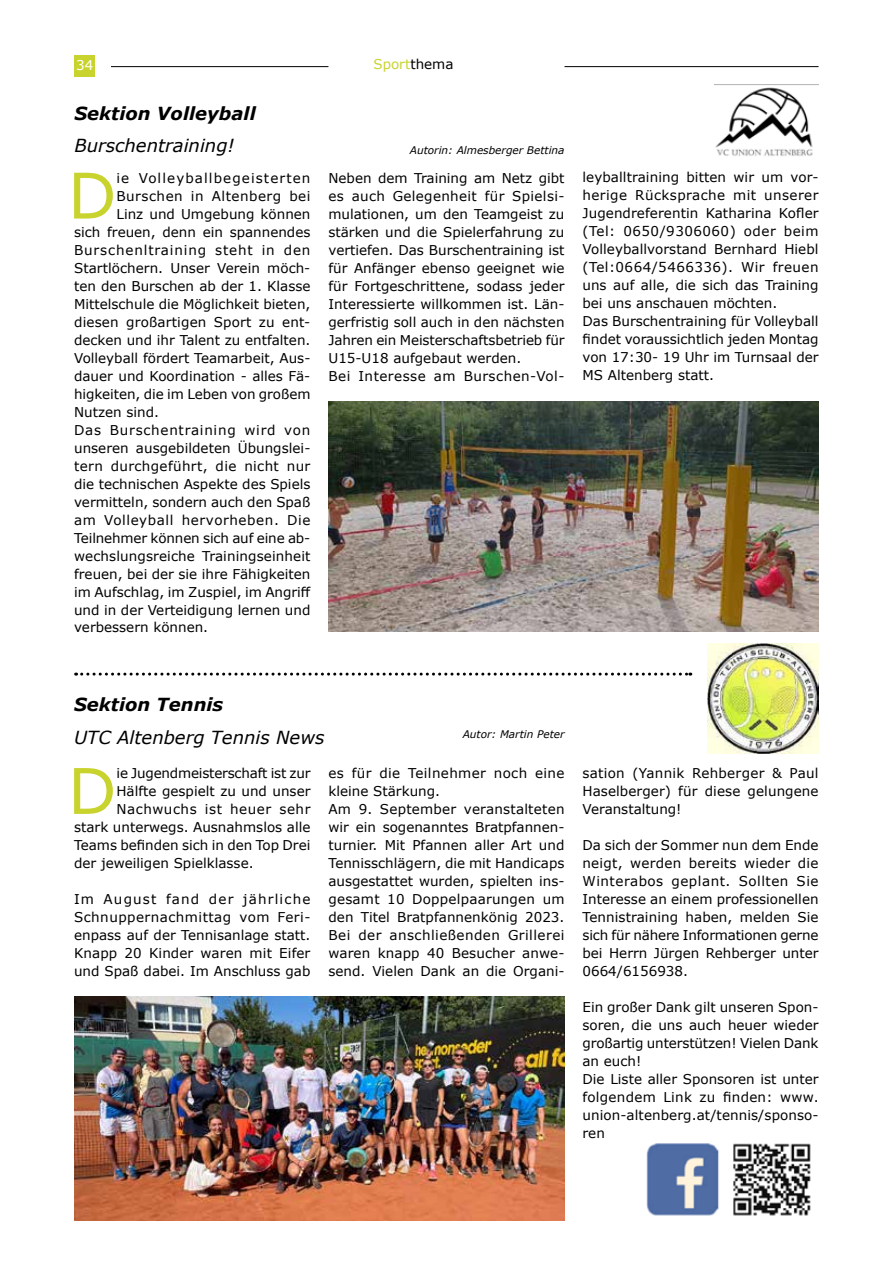
<style>
.page{position:relative;width:893px;height:1263px;background:#fff}
.page>*{position:absolute;margin:0;border:0;box-sizing:border-box;transform-origin:0 0}
.t1{font:63px "Verdana";color:#c8d32d}
.t2{font:italic 18px "Verdana";color:#000}
.t3{font:italic 700 18px "Verdana";color:#000}
.t4{font:13.5px/18px "Verdana";color:#000}
.t5{font:13.5px "Verdana";letter-spacing:.025em;color:#000}
.t6{font:13.5px "Verdana";letter-spacing:.065em;color:#000}
.t7{font:13.5px "Verdana";letter-spacing:.045em;color:#000}
.t8{font:13.5px "Verdana";letter-spacing:.055em;color:#000}
.t9{font:13.5px "Verdana";letter-spacing:.08em;color:#000}
.t10{font:13.5px "Verdana";letter-spacing:.035em;color:#000}
.t11{font:13.5px "Verdana";letter-spacing:.04em;color:#000}
.t12{font:13.5px "Verdana";color:#c8d32d}
.t13{font:13.5px "Verdana";color:#fff}
.t14{font:italic 10.5px "Verdana";color:#000}
.s1{color:#000}
</style>
<div class="page">
<div style="left:74px;top:56px;width:21px;height:21px;background:#c8d32d"></div>
<hr style="left:111px;top:66px;width:217px;height:1px;background:#000">
<hr style="left:564px;top:66px;width:255px;height:1px;background:#000">
<img style="left:708px;top:643px;width:110px;height:111px">
<svg style="left:76px;top:673px;width:615px;height:3px"></svg>
<img style="left:646px;top:1143px;width:165px;height:73px">
<img style="left:74px;top:996px;width:490px;height:224px">
<img style="left:715px;top:87px;width:98px;height:69px">
<img style="left:328px;top:402px;width:490px;height:229px">
<p class="t13" style="left:76px;top:56px;width:19px">34</p>
<h2 class="t3" style="left:74px;top:101px;width:183px">Sektion Volleyball</h2>
<h2 class="t2" style="left:74px;top:133px;width:162px">Burschentraining!</h2>
<h1 class="t1" style="left:68px;top:152px;width:50px">D</h1>
<p class="t9" style="left:117px;top:168px;width:195px">ie Volleyballbegeisterten</p>
<p class="t10" style="left:117px;top:186px;width:195px">Burschen in Altenberg bei</p>
<p class="t4" style="left:117px;top:204px;width:195px">Linz und Umgebung können</p>
<p class="t4" style="left:74px;top:222px;width:238px">sich freuen, denn ein spannendes</p>
<p class="t6" style="left:74px;top:240px;width:238px">Burschenltraining steht in den</p>
<p class="t4" style="left:74px;top:258px;width:238px">Startlöchern. Unser Verein möch-</p>
<p class="t4" style="left:74px;top:276px;width:238px">ten den Burschen ab der 1. Klasse</p>
<p class="t4" style="left:74px;top:294px;width:238px">Mittelschule die Möglichkeit bieten,</p>
<p class="t4" style="left:74px;top:312px;width:238px">diesen großartigen Sport zu ent-</p>
<p class="t4" style="left:74px;top:330px;width:238px">decken und ihr Talent zu entfalten.</p>
<p class="t4" style="left:74px;top:348px;width:238px">Volleyball fördert Teamarbeit, Aus-</p>
<p class="t4" style="left:74px;top:366px;width:238px">dauer und Koordination - alles Fä-</p>
<p class="t4" style="left:74px;top:384px;width:238px">higkeiten, die im Leben von großem</p>
<p class="t4" style="left:74px;top:402px;width:86px">Nutzen sind.</p>
<p class="t8" style="left:74px;top:420px;width:238px">Das Burschentraining wird von</p>
<p class="t4" style="left:74px;top:438px;width:238px">unseren ausgebildeten Übungslei-</p>
<p class="t5" style="left:74px;top:456px;width:238px">tern durchgeführt, die nicht nur</p>
<p class="t4" style="left:74px;top:474px;width:238px">die technischen Aspekte des Spiels</p>
<p class="t4" style="left:74px;top:492px;width:238px">vermitteln, sondern auch den Spaß</p>
<p class="t7" style="left:74px;top:510px;width:238px">am Volleyball hervorheben. Die</p>
<p class="t4" style="left:74px;top:528px;width:238px">Teilnehmer können sich auf eine ab-</p>
<p class="t4" style="left:74px;top:546px;width:238px">wechslungsreiche Trainingseinheit</p>
<p class="t4" style="left:74px;top:564px;width:238px">freuen, bei der sie ihre Fähigkeiten</p>
<p class="t4" style="left:74px;top:582px;width:238px">im Aufschlag, im Zuspiel, im Angriff</p>
<p class="t4" style="left:74px;top:600px;width:238px">und in der Verteidigung lernen und</p>
<p class="t4" style="left:74px;top:618px;width:136px">verbessern können.</p>
<p class="t12" style="left:373px;top:55px;width:82px">Sport<span class="s1">thema</span></p>
<p class="t14" style="left:410px;top:143px;width:156px">Autorin: Almesberger Bettina</p>
<p class="t4" style="left:328px;top:168px;width:238px">Neben dem Training am Netz gibt es auch Gelegenheit für Spielsi&shy;mulationen, um den Teamgeist zu stärken und die Spielerfahrung zu vertiefen. Das Burschentraining ist für Anfänger ebenso geeignet wie für Fortgeschrittene, sodass jeder Interessierte willkommen ist. Län&shy;gerfristig soll auch in den nächsten Jahren ein Meisterschaftsbetrieb für U15-U18 aufgebaut werden.<br>Bei Interesse am Burschen-Vol-</p>
<p class="t4" style="left:582px;top:168px;width:238px">leyballtraining bitten wir um vor&shy;herige Rücksprache mit unserer<br>Jugendreferentin Katharina Kofler (Tel: 0650/9306060) oder beim<br>Volleyballvorstand Bernhard Hiebl (Tel:0664/5466336). Wir freuen uns auf alle, die sich das Training bei uns anschauen möchten.<br>Das Burschentraining für Volleyball findet voraussichtlich jeden Montag von 17:30- 19 Uhr im Turnsaal der<br>MS Altenberg statt.</p>
<h2 class="t3" style="left:74px;top:691px;width:151px">Sektion Tennis</h2>
<h2 class="t2" style="left:74px;top:725px;width:252px">UTC Altenberg Tennis News</h2>
<p class="t14" style="left:463px;top:727px;width:103px">Autor: Martin Peter</p>
<h1 class="t1" style="left:68px;top:748px;width:50px">D</h1>
<p class="t4" style="left:117px;top:764px;width:195px">ie Jugendmeisterschaft ist zur</p>
<p class="t4" style="left:117px;top:782px;width:195px">Hälfte gespielt zu und unser</p>
<p class="t11" style="left:117px;top:800px;width:195px">Nachwuchs ist heuer sehr</p>
<p class="t4" style="left:74px;top:818px;width:238px">stark unterwegs. Ausnahmslos alle</p>
<p class="t4" style="left:74px;top:836px;width:238px">Teams befinden sich in den Top Drei</p>
<p class="t4" style="left:74px;top:854px;width:181px">der jeweiligen Spielklasse.</p>
<p class="t4" style="left:74px;top:890px;width:238px;text-align:justify">Im August fand der jährliche Schnuppernachmittag vom Feri&shy;enpass auf der Tennisanlage statt.<br>Knapp 20 Kinder waren mit Eifer und Spaß dabei. Im Anschluss gab</p>
<p class="t4" style="left:328px;top:764px;width:238px">es für die Teilnehmer noch eine kleine Stärkung.<br>Am 9. September veranstalteten wir ein sogenanntes Bratpfannen&shy;turnier. Mit Pfannen aller Art und<br>Tennisschlägern, die mit Handicaps ausgestattet wurden, spielten ins&shy;gesamt 10 Doppelpaarungen um den Titel Bratpfannenkönig 2023.<br>Bei der anschließenden Grillerei waren knapp 40 Besucher anwe&shy;send. Vielen Dank an die Organi-</p>
<p class="t4" style="left:582px;top:764px;width:238px;text-align:justify">sation (Yannik Rehberger &amp; Paul Haselberger) für diese gelungene Veranstaltung!</p>
<p class="t4" style="left:582px;top:836px;width:238px;text-align:justify">Da sich der Sommer nun dem Ende neigt, werden bereits wieder die Winterabos geplant. Sollten Sie Interesse an einem professionellen Tennistraining haben, melden Sie sich für nähere Informationen gerne bei Herrn Jürgen Rehberger unter 0664/6156938.</p>
<p class="t4" style="left:582px;top:998px;width:238px">Ein großer Dank gilt unseren Spon&shy;soren, die uns auch heuer wieder großartig unterstützen! Vielen Dank an euch!<br>Die Liste aller Sponsoren ist unter folgendem Link zu finden: www. union-altenberg.at/tennis/sponso&shy;ren</p>
</div>
